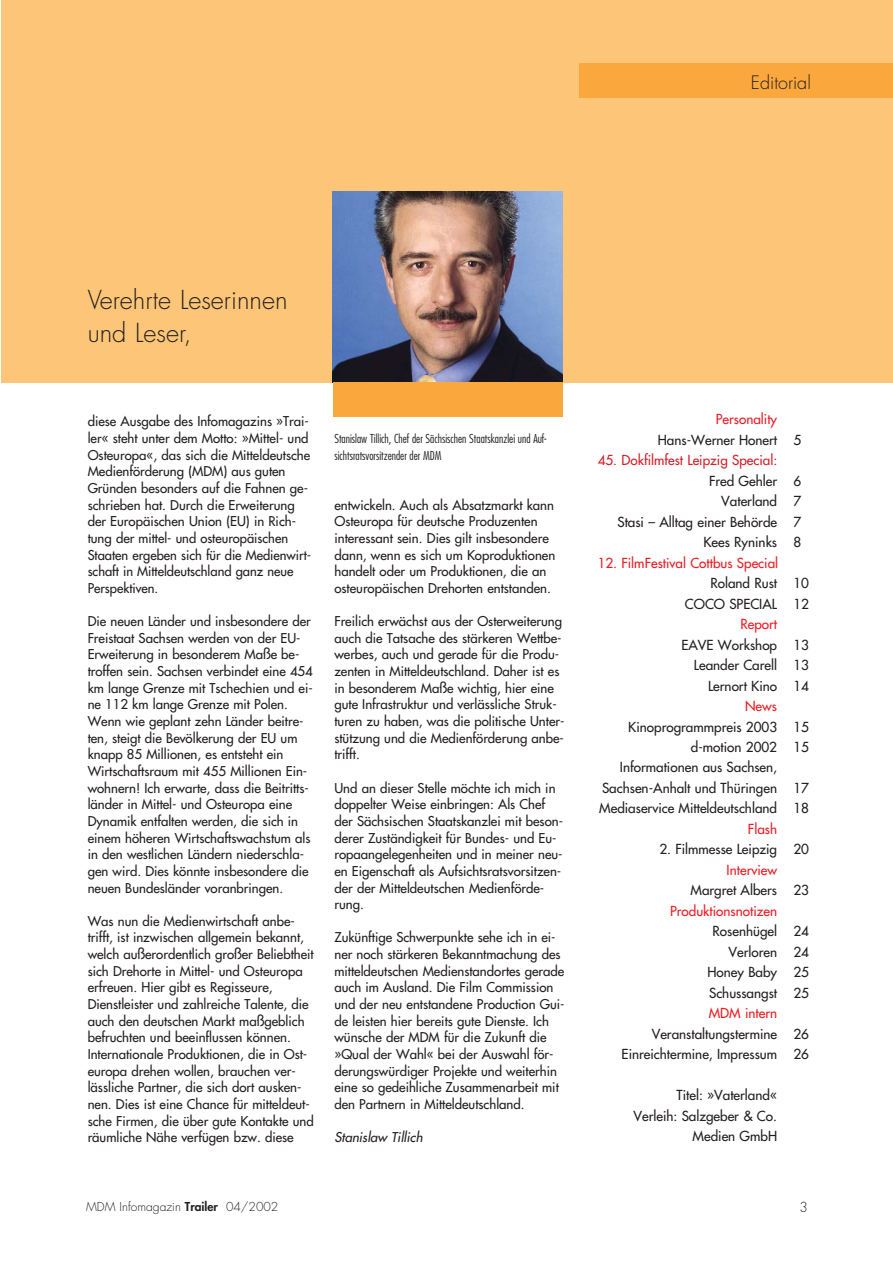
<style>
.page{position:relative;width:893px;height:1263px;background:#fff}
.page>*{position:absolute;margin:0;border:0;box-sizing:border-box;transform-origin:0 0}
.t1{font:300 25.5px/33px "Futura";color:#231f1f}
.t2{font:300 18px "Futura";color:#231f1f}
.t3{font:13.5px/20.5px "Futura";color:#231f1f;text-align:right}
.t4{font:13.5px "Futura";color:#ee1c24}
.t5{font:13.5px "Futura";color:#d22229}
.t6{font:300 13.5px "Futura";color:#231f1f}
.t7{font:13.2px/16.6px "Futura";color:#231f1f}
.t8{font:italic 13.2px "Futura";color:#231f1f}
.t9{font:300 condensed 12px/16.6px "Futura";color:#231f1f}
.t10{font:300 12px "Futura";color:#231f1f}
.s1{font-weight:800}
</style>
<div class="page">
<div style="left:1px;top:0;width:891px;height:383px;background:#fdc578"></div>
<div style="left:579px;top:64px;width:313px;height:34px;background:#faa73e"></div>
<img style="left:333px;top:191px;width:229px;height:192px">
<div style="left:333px;top:383px;width:229px;height:34px;background:#faa73e"></div>
<h2 class="t2" style="left:751px;top:74px;width:61px">Editorial</h2>
<h1 class="t1" style="left:88px;top:286px;width:201px">Verehrte Leserinnen und Leser,</h1>
<p class="t7" style="left:88px;top:414px;width:225px">diese Ausgabe des Infomagazins »Trai&shy;ler« steht unter dem Motto: »Mittel- und Osteuropa«, das sich die Mitteldeutsche Medienförderung (MDM) aus guten Gründen besonders auf die Fahnen ge&shy;schrieben hat. Durch die Erweiterung der Europäischen Union (EU) in Rich&shy;tung der mittel- und osteuropäischen Staaten ergeben sich für die Medienwirt&shy;schaft in Mitteldeutschland ganz neue Perspektiven.</p>
<p class="t7" style="left:88px;top:614px;width:227px">Die neuen Länder und insbesondere der Freistaat Sachsen werden von der EU-Erweiterung in besonderem Maße be&shy;troffen sein. Sachsen verbindet eine 454 km lange Grenze mit Tschechien und ei&shy;ne 112 km lange Grenze mit Polen.<br>Wenn wie geplant zehn Länder beitre&shy;ten, steigt die Bevölkerung der EU um knapp 85 Millionen, es entsteht ein Wirtschaftsraum mit 455 Millionen Ein&shy;wohnern! Ich erwarte, dass die Beitritts&shy;länder in Mittel- und Osteuropa eine Dynamik entfalten werden, die sich in einem höheren Wirtschaftswachstum als in den westlichen Ländern niederschla&shy;gen wird. Dies könnte insbesondere die neuen Bundesländer voranbringen.</p>
<p class="t7" style="left:88px;top:914px;width:228px">Was nun die Medienwirtschaft anbe&shy;trifft, ist inzwischen allgemein bekannt, welch außerordentlich großer Beliebtheit sich Drehorte in Mittel- und Osteuropa erfreuen. Hier gibt es Regisseure, Dienstleister und zahlreiche Talente, die auch den deutschen Markt maßgeblich befruchten und beeinflussen können.<br>Internationale Produktionen, die in Ost&shy;europa drehen wollen, brauchen ver&shy;lässliche Partner, die sich dort ausken&shy;nen. Dies ist eine Chance für mitteldeut&shy;sche Firmen, die über gute Kontakte und räumliche Nähe verfügen bzw. diese</p>
<p class="t9" style="left:334px;top:431px;width:213px">Stanislaw Tillich, Chef der Sächsischen Staatskanzlei und Auf&shy;sichtsratsvorsitzender der MDM</p>
<p class="t7" style="left:334px;top:497px;width:222px">entwickeln. Auch als Absatzmarkt kann Osteuropa für deutsche Produzenten interessant sein. Dies gilt insbesondere dann, wenn es sich um Koproduktionen handelt oder um Produktionen, die an osteuropäischen Drehorten entstanden.</p>
<p class="t7" style="left:334px;top:614px;width:231px">Freilich erwächst aus der Osterweiterung auch die Tatsache des stärkeren Wettbe&shy;werbes, auch und gerade für die Produ&shy;zenten in Mitteldeutschland. Daher ist es in besonderem Maße wichtig, hier eine gute Infrastruktur und verlässliche Struk&shy;turen zu haben, was die politische Unter&shy;stützung und die Medienförderung anbe&shy;trifft.</p>
<p class="t7" style="left:334px;top:780px;width:230px">Und an dieser Stelle möchte ich mich in doppelter Weise einbringen: Als Chef der Sächsischen Staatskanzlei mit beson&shy;derer Zuständigkeit für Bundes- und Eu&shy;ropaangelegenheiten und in meiner neu&shy;en Eigenschaft als Aufsichtsratsvorsitzen&shy;der der Mitteldeutschen Medienförde&shy;rung.</p>
<p class="t7" style="left:334px;top:930px;width:232px">Zukünftige Schwerpunkte sehe ich in ei&shy;ner noch stärkeren Bekanntmachung des mitteldeutschen Medienstandortes gerade auch im Ausland. Die Film Commission und der neu entstandene Production Gui&shy;de leisten hier bereits gute Dienste. Ich wünsche der MDM für die Zukunft die »Qual der Wahl« bei der Auswahl för&shy;derungswürdiger Projekte und weiterhin eine so gedeihliche Zusammenarbeit mit den Partnern in Mitteldeutschland.</p>
<p class="t8" style="left:334px;top:1131px;width:90px">Stanislaw Tillich</p>
<p class="t4" style="left:715px;top:413px;width:63px">Personality</p>
<p class="t3" style="left:657px;top:431px;width:145px">Hans-Werner Honert 5</p>
<p class="t5" style="left:597px;top:454px;width:181px">45. Dokfilmfest Leipzig Special:</p>
<p class="t3" style="left:617px;top:472px;width:185px">Fred Gehler 6<br>Vaterland 7<br>Stasi – Alltag einer Behörde 7<br>Kees Ryninks 8</p>
<p class="t4" style="left:597px;top:556px;width:182px">12. FilmFestival Cottbus Special</p>
<p class="t3" style="left:685px;top:574px;width:126px">Roland Rust 10<br>COCO SPECIAL 12</p>
<p class="t4" style="left:740px;top:617px;width:38px">Report</p>
<p class="t3" style="left:681px;top:635px;width:129px">EAVE Workshop 13<br>Leander Carell 13<br>Lernort Kino 14</p>
<p class="t4" style="left:745px;top:699px;width:34px">News</p>
<p class="t3" style="left:628px;top:717px;width:182px">Kinoprogrammpreis 2003 15</p>
<p class="t3" style="left:691px;top:738px;width:119px">d-motion 2002 15</p>
<p class="t3" style="left:620px;top:758px;width:159px">Informationen aus Sachsen,</p>
<p class="t3" style="left:602px;top:779px;width:208px">Sachsen-Anhalt und Thüringen 17</p>
<p class="t3" style="left:599px;top:799px;width:211px">Mediaservice Mitteldeutschland 18</p>
<p class="t4" style="left:748px;top:822px;width:31px">Flash</p>
<p class="t3" style="left:659px;top:840px;width:151px">2. Filmmesse Leipzig 20</p>
<p class="t4" style="left:726px;top:863px;width:52px">Interview</p>
<p class="t3" style="left:690px;top:881px;width:120px">Margret Albers 23</p>
<p class="t4" style="left:670px;top:904px;width:108px">Produktionsnotizen</p>
<p class="t3" style="left:707px;top:922px;width:103px">Rosenhügel 24<br>Verloren 24<br>Honey Baby 25<br>Schussangst 25</p>
<p class="t4" style="left:708px;top:1006px;width:70px">MDM intern</p>
<p class="t3" style="left:621px;top:1024px;width:189px">Veranstaltungstermine 26<br>Einreichtermine, Impressum 26</p>
<p class="t3" style="left:633px;top:1086px;width:145px">Titel: »Vaterland«<br>Verleih: Salzgeber &amp; Co.<br>Medien GmbH</p>
<p class="t10" style="left:86px;top:1201px;width:194px">MDM Infomagazin <span class="s1">Trailer</span> 04/2002</p>
<p class="t6" style="left:799px;top:1201px;width:10px">3</p>
</div>
